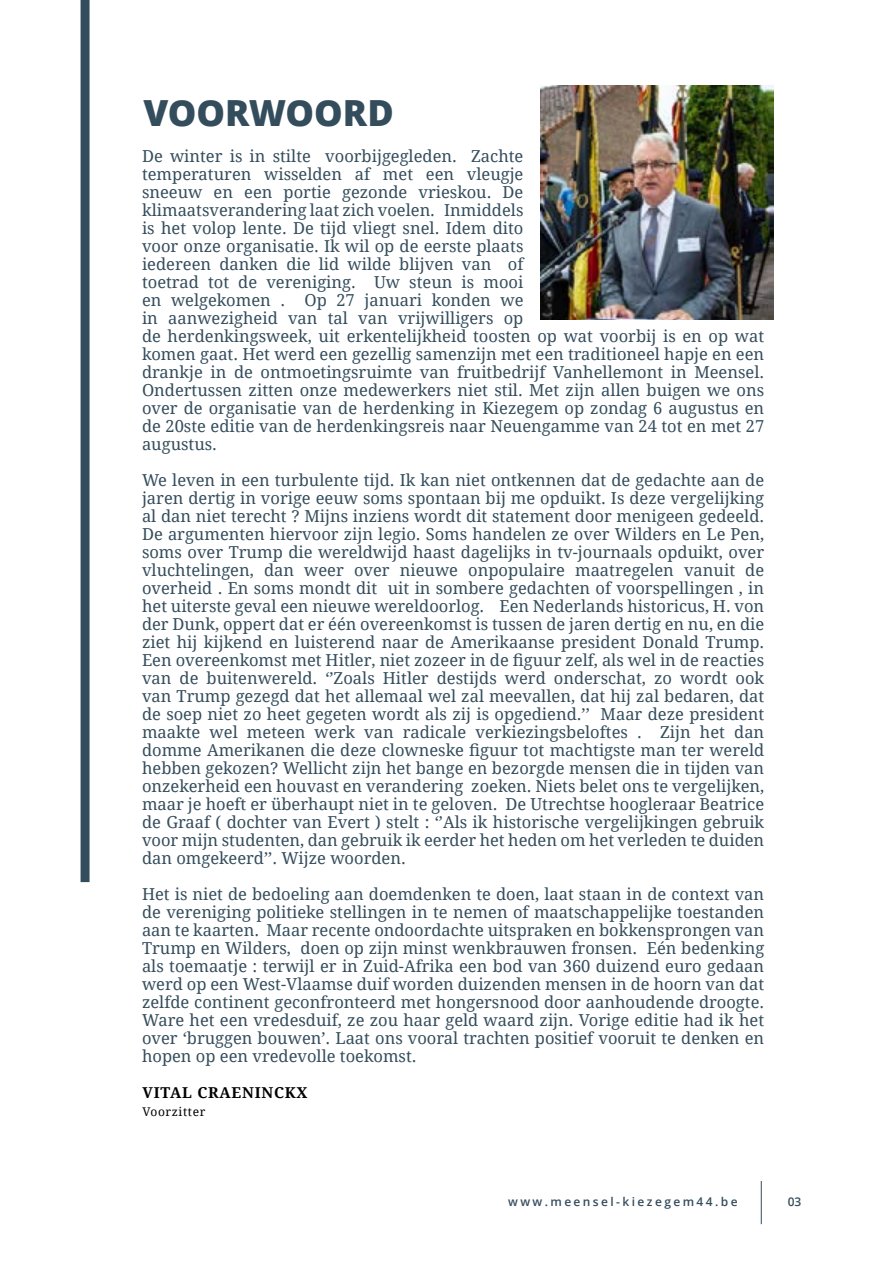
<style>
.page{position:relative;width:893px;height:1263px;background:#fff}
.page>*{position:absolute;margin:0;border:0;box-sizing:border-box;transform-origin:0 0}
.t1{font:800 36px "Open Sans";letter-spacing:-.005em;color:#344d5c}
.t2{font:16.5px/18px "Droid Serif";color:#344d5c;text-align:justify}
.t3{font:700 15px "Droid Serif";letter-spacing:.05em;color:#000}
.t4{font:600 12px "Open Sans";letter-spacing:.2em;color:#344d5c}
.t5{font:12px "Droid Serif";letter-spacing:.05em;color:#000}
</style>
<div class="page">
<div style="left:81px;top:0;width:9px;height:882px;background:#344d5c"></div>
<hr style="left:761px;top:1181px;width:1px;height:43px;background:#344d5c">
<img style="left:540px;top:86px;width:233px;height:233px">
<h1 class="t1" style="left:144px;top:86px;width:252px">VOORWOORD</h1>
<p class="t2" style="left:142px;top:147px;width:624px;text-align:left">De winter is in stilte voorbijgegleden. Zachte<br>temperaturen wisselden af met een vleugje<br>sneeuw en een portie gezonde vrieskou. De<br>klimaatsverandering laat zich voelen. Inmiddels<br>is het volop lente. De tijd vliegt snel. Idem dito<br>voor onze organisatie. Ik wil op de eerste plaats<br>iedereen danken die lid wilde blijven van of<br>toetrad tot de vereniging. Uw steun is mooi<br>en welgekomen . Op 27 januari konden we<br>in aanwezigheid van tal van vrijwilligers op<br>de herdenkingsweek, uit erkentelijkheid toosten op wat voorbij is en op wat komen gaat. Het werd een gezellig samenzijn met een traditioneel hapje en een drankje in de ontmoetingsruimte van fruitbedrijf Vanhellemont in Meensel.<br>Ondertussen zitten onze medewerkers niet stil. Met zijn allen buigen we ons over de organisatie van de herdenking in Kiezegem op zondag 6 augustus en de 20ste editie van de herdenkingsreis naar Neuengamme van 24 tot en met 27 augustus.</p>
<p class="t2" style="left:142px;top:471px;width:624px">We leven in een turbulente tijd. Ik kan niet ontkennen dat de gedachte aan de jaren dertig in vorige eeuw soms spontaan bij me opduikt. Is deze vergelijking al dan niet terecht ? Mijns inziens wordt dit statement door menigeen gedeeld.<br>De argumenten hiervoor zijn legio. Soms handelen ze over Wilders en Le Pen, soms over Trump die wereldwijd haast dagelijks in tv-journaals opduikt, over vluchtelingen, dan weer over nieuwe onpopulaire maatregelen vanuit de overheid . En soms mondt dit uit in sombere gedachten of voorspellingen , in het uiterste geval een nieuwe wereldoorlog. Een Nederlands historicus, H. von der Dunk, oppert dat er één overeenkomst is tussen de jaren dertig en nu, en die ziet hij kijkend en luisterend naar de Amerikaanse president Donald Trump.<br>Een overeenkomst met Hitler, niet zozeer in de figuur zelf, als wel in de reacties van de buitenwereld. ‘’Zoals Hitler destijds werd onderschat, zo wordt ook van Trump gezegd dat het allemaal wel zal meevallen, dat hij zal bedaren, dat de soep niet zo heet gegeten wordt als zij is opgediend.’’ Maar deze president maakte wel meteen werk van radicale verkiezingsbeloftes . Zijn het dan domme Amerikanen die deze clowneske figuur tot machtigste man ter wereld hebben gekozen? Wellicht zijn het bange en bezorgde mensen die in tijden van onzekerheid een houvast en verandering zoeken. Niets belet ons te vergelijken, maar je hoeft er überhaupt niet in te geloven. De Utrechtse hoogleraar Beatrice de Graaf ( dochter van Evert ) stelt : ‘’Als ik historische vergelijkingen gebruik voor mijn studenten, dan gebruik ik eerder het heden om het verleden te duiden dan omgekeerd’’. Wijze woorden.</p>
<p class="t2" style="left:142px;top:885px;width:624px">Het is niet de bedoeling aan doemdenken te doen, laat staan in de context van de vereniging politieke stellingen in te nemen of maatschappelijke toestanden aan te kaarten. Maar recente ondoordachte uitspraken en bokkensprongen van Trump en Wilders, doen op zijn minst wenkbrauwen fronsen. Eén bedenking als toemaatje : terwijl er in Zuid-Afrika een bod van 360 duizend euro gedaan werd op een West-Vlaamse duif worden duizenden mensen in de hoorn van dat zelfde continent geconfronteerd met hongersnood door aanhoudende droogte.<br>Ware het een vredesduif, ze zou haar geld waard zijn. Vorige editie had ik het over ‘bruggen bouwen’. Laat ons vooral trachten positief vooruit te denken en hopen op een vredevolle toekomst.</p>
<p class="t3" style="left:142px;top:1082px;width:167px">VITAL CRAENINCKX</p>
<p class="t5" style="left:143px;top:1103px;width:64px">Voorzitter</p>
<p class="t4" style="left:508px;top:1193px;width:231px">www.meensel-kiezegem44.be</p>
<p class="t4" style="left:788px;top:1193px;width:15px">03</p>
</div>
